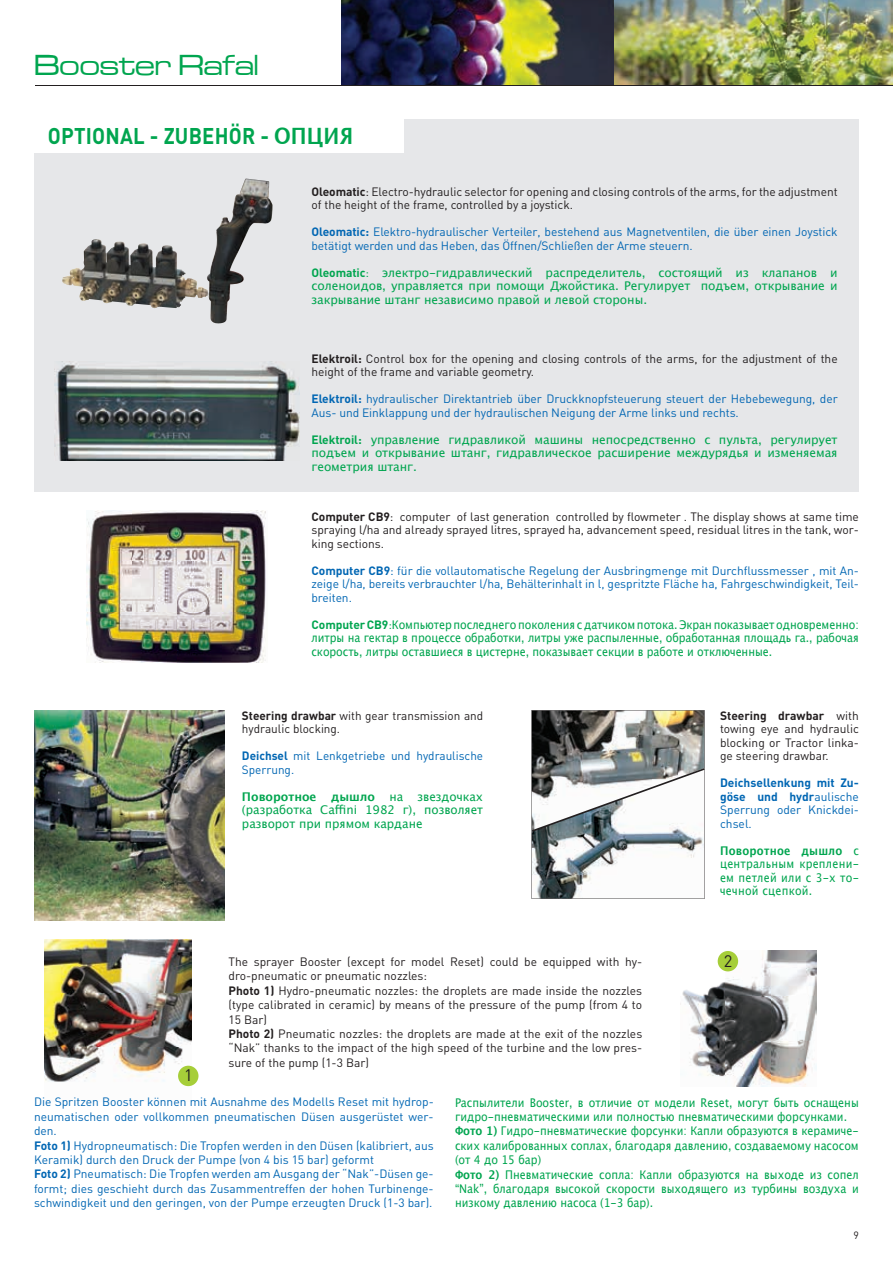
<style>
.page{position:relative;width:893px;height:1263px;background:#fff}
.page>*{position:absolute;margin:0;border:0;box-sizing:border-box;transform-origin:0 0}
.t1{font:500 expanded 30px "Microgramma Com";color:#00a54f}
.t2{font:700 22.5px "DIN";letter-spacing:.01em;color:#00a54f;scale:.9 1}
.t3{font:16.5px "DIN";color:#231f20}
.t4{font:12px/13.5px "DIN";color:#0166b3}
.t5{font:12px/13.5px "DIN";color:#231f20}
.t6{font:12px/14.4px "Lucida Grande";color:#00a54f;text-align:justify;scale:.9 1}
.t7{font:12px/13.5px "Lucida Grande";color:#00a54f;text-align:justify}
.t8{font:10.5px "DIN";color:#231f20}
.s1{font-family:"Lucida Grande"}
.s2{font-weight:700}
.s3{font-family:"DIN";font-weight:700}
.s4{font-family:"DIN"}
</style>
<div class="page">
<div style="left:34px;top:119px;width:825px;height:372px;background:#e6e7e9"></div>
<img style="left:341px;top:0;width:552px;height:85px">
<img style="left:682px;top:951px;width:134px;height:135px">
<img style="left:44px;top:940px;width:147px;height:147px">
<div style="left:718px;top:951px;width:20px;height:20px;background:#a6ce39;border-radius:50%"></div>
<div style="left:178px;top:1066px;width:20px;height:20px;background:#a6ce39;border-radius:50%"></div>
<img style="left:94px;top:179px;width:179px;height:144px">
<img style="left:54px;top:361px;width:246px;height:100px">
<img style="left:531px;top:710px;width:174px;height:189px">
<img style="left:34px;top:710px;width:191px;height:211px">
<hr style="left:36px;top:85px;width:857px;height:1px;background:#231f20">
<div style="left:34px;top:114px;width:370px;height:39px;background:#fff"></div>
<img style="left:87px;top:510px;width:179px;height:153px">
<h1 class="t1" style="left:34px;top:46px;width:226px">Booster Rafal</h1>
<h2 class="t2" style="left:48px;top:121px;width:341px">OPTIONAL - ZUBEHÖR - <span class="s1">ОПЦИЯ</span></h2>
<p class="t5" style="left:311px;top:185px;width:528px"><span class="s2">Oleomatic</span>: Electro-hydraulic selector for opening and closing controls of the arms, for the adjustment of the height of the frame, controlled by a joystick.</p>
<p class="t4" style="left:311px;top:225px;width:528px"><span class="s2">Oleomatic:</span> Elektro-hydraulischer Verteiler, bestehend aus Magnetventilen, die über einen Joystick betätigt werden und das Heben, das Öffnen/Schließen der Arme steuern.</p>
<p class="t7" style="left:311px;top:266px;width:527px"><span class="s3">Oleomatic</span><span class="s4">:</span> электро-гидравлический распределитель, состоящий из клапанов и соленоидов, управляется при помощи Джойстика. Регулирует подъем, открывание и закрывание штанг независимо правой и левой стороны.</p>
<p class="t5" style="left:311px;top:352px;width:528px"><span class="s2">Elektroil:</span> Control box for the opening and closing controls of the arms, for the adjustment of the height of the frame and variable geometry.</p>
<p class="t4" style="left:311px;top:392px;width:528px"><span class="s2">Elektroil:</span> hydraulischer Direktantrieb über Druckknopfsteuerung steuert der Hebebewegung, der<br>Aus- und Einklappung und der hydraulischen Neigung der Arme links und rechts.</p>
<p class="t7" style="left:311px;top:433px;width:527px"><span class="s3">Elektroil:</span> управление гидравликой машины непосредственно с пульта, регулирует подъем и открывание штанг, гидравлическое расширение междурядья и изменяемая геометрия штанг.</p>
<p class="t5" style="left:311px;top:510px;width:549px;text-align:justify"><span class="s2">Computer CB9</span>: computer of last generation controlled by flowmeter . The display shows at same time spraying l/ha and already sprayed litres, sprayed ha, advancement speed, residual litres in the tank, wor&shy;king sections.</p>
<p class="t4" style="left:311px;top:564px;width:549px;text-align:justify"><span class="s2">Computer CB9</span>: für die vollautomatische Regelung der Ausbringmenge mit Durchflussmesser , mit An&shy;zeige l/ha, bereits verbrauchter l/ha, Behälterinhalt in l, gespritzte Fläche ha, Fahrgeschwindigkeit, Teil&shy;breiten.</p>
<p class="t6" style="left:311px;top:618px;width:610px;line-height:13.5px"><span class="s3">Computer CB9</span><span class="s4">:</span>Компьютер последнего поколения с датчиком потока. Экран показывает одновременно: литры на гектар в процессе обработки, литры уже распыленные, обработанная площадь га., рабочая скорость, литры оставшиеся в цистерне, показывает секции в работе и отключенные.</p>
<p class="t5" style="left:242px;top:709px;width:243px"><span class="s2">Steering drawbar</span> with gear transmission and hydraulic blocking.</p>
<p class="t4" style="left:242px;top:749px;width:243px"><span class="s2">Deichsel</span> mit Lenkgetriebe und hydraulische<br>Sperrung.</p>
<p class="t7" style="left:242px;top:790px;width:243px"><span class="s2">Поворотное дышло</span> на звездочках (разработка Caffini 1982 г), позволяет разворот при прямом кардане</p>
<p class="t5" style="left:720px;top:709px;width:140px;text-align:justify"><span class="s2">Steering drawbar</span> with towing eye and hydraulic blocking or Tractor linka&shy;ge steering drawbar.</p>
<p class="t4" style="left:720px;top:776px;width:140px;text-align:justify"><span class="s2">Deichsellenkung mit Zu&shy;göse und hydr</span>aulische Sperrung oder Knickdei&shy;chsel.</p>
<p class="t6" style="left:720px;top:844px;width:156px;line-height:13.5px"><span class="s2">Поворотное дышло</span> с центральным креплени&shy;ем петлей или с 3-х то&shy;чечной сцепкой.</p>
<h3 class="t3" style="left:724px;top:951px;width:10px">2</h3>
<p class="t5" style="left:229px;top:955px;width:415px;line-height:14.4px">The sprayer Booster (except for model Reset) could be equipped with hy&shy;dro-pneumatic or pneumatic nozzles:<br><span class="s2">Photo 1)</span> Hydro-pneumatic nozzles: the droplets are made inside the nozzles (type calibrated in ceramic) by means of the pressure of the pump (from 4 to 15 Bar)<br><span class="s2">Photo 2)</span> Pneumatic nozzles: the droplets are made at the exit of the nozzles “Nak” thanks to the impact of the high speed of the turbine and the low pres&shy;sure of the pump (1-3 Bar)</p>
<p class="t4" style="left:34px;top:1095px;width:401px;line-height:14.4px">Die Spritzen Booster können mit Ausnahme des Modells Reset mit hydrop&shy;neumatischen oder vollkommen pneumatischen Düsen ausgerüstet wer&shy;den.<br><span class="s2">Foto 1)</span> Hydropneumatisch: Die Tropfen werden in den Düsen (kalibriert, aus Keramik) durch den Druck der Pumpe (von 4 bis 15 bar) geformt<br><span class="s2">Foto 2)</span> Pneumatisch: Die Tropfen werden am Ausgang der “Nak”-Düsen ge&shy;formt; dies geschieht durch das Zusammentreffen der hohen Turbinenge&shy;schwindigkeit und den geringen, von der Pumpe erzeugten Druck (1-3 bar).</p>
<p class="t6" style="left:455px;top:1095px;width:450px;text-align:left">Распылители Booster, в отличие от модели Reset, могут быть оснащены гидро-пневматическими или полностью пневматическими форсунками.<br><span class="s2">Фото 1)</span> Гидро-пневматические форсунки: Капли образуются в керамиче&shy;ских калиброванных соплах, благодаря давлению, создаваемому насосом (от 4 до 15 бар)<br><span class="s2">Фото 2)</span> Пневматические сопла: Капли образуются на выходе из сопел “Nak”, благодаря высокой скорости выходящего из турбины воздуха и низкому давлению насоса (1-3 бар).</p>
<h3 class="t3" style="left:184px;top:1066px;width:10px">1</h3>
<p class="t8" style="left:853px;top:1229px;width:7px">9</p>
</div>
